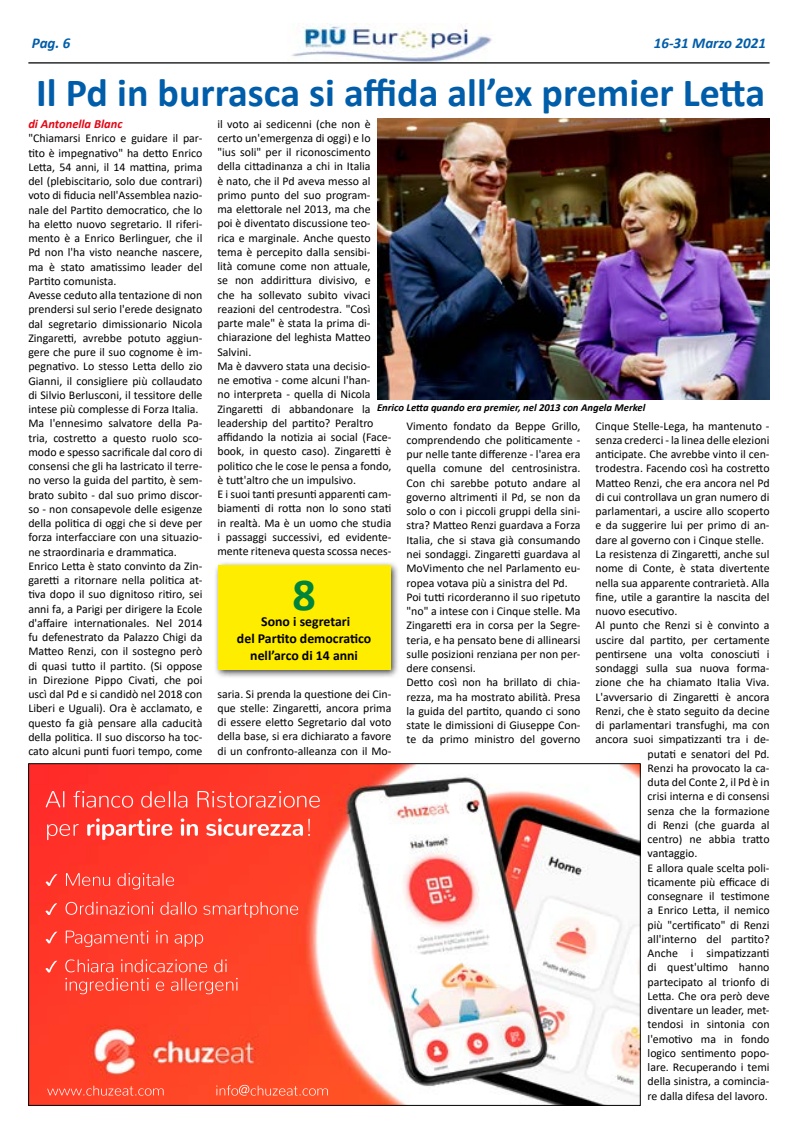
<style>
.page{position:relative;width:798px;height:1134px;background:#fff}
.page>*{position:absolute;margin:0;border:0;box-sizing:border-box;transform-origin:0 0}
.t1{font:700 46px "Calibri";color:#00843b}
.t2{font:700 40px "Calibri";color:#005da9}
.t3{font:italic 700 15px "Calibri";color:#005da9}
.t4{font:700 13.75px/16.5px "Calibri";color:#000;text-align:center}
.t5{font:italic 700 12.5px "Calibri";color:#e30613}
.t6{font:11.88px/14.2px "Calibri";color:#000}
.t7{font:italic 700 10.62px "Calibri";color:#000}
</style>
<div class="page">
<img style="left:291px;top:24px;width:201px;height:38px">
<hr style="left:28px;top:62px;width:741px;height:2px;background:#000">
<img style="left:30px;top:765px;width:608px;height:339px">
<img style="left:377px;top:119px;width:392px;height:281px">
<div style="left:214px;top:561px;width:185px;height:118px;background:#000;opacity:.75"></div>
<div style="left:218px;top:565px;width:172px;height:105px;background:#ffed00"></div>
<p class="t3" style="left:32px;top:32px;width:40px">Pag. 6</p>
<p class="t3" style="left:653px;top:32px;width:114px">16-31 Marzo 2021</p>
<h2 class="t2" style="left:36px;top:64px;width:730px">Il Pd in burrasca si affida all’ex premier Letta</h2>
<p class="t5" style="left:28px;top:115px;width:96px">di Antonella Blanc</p>
<p class="t6" style="left:28px;top:131px;width:175px">"Chiamarsi Enrico e guidare il par&shy;tito è impegnativo" ha detto Enrico Letta, 54 anni, il 14 mattina, prima del (plebiscitario, solo due contrari) voto di fiducia nell'Assemblea nazio&shy;nale del Partito democratico, che lo ha eletto nuovo segretario. Il riferi&shy;mento è a Enrico Berlinguer, che il Pd non l'ha visto neanche nascere, ma è stato amatissimo leader del Partito comunista.<br>Avesse ceduto alla tentazione di non prendersi sul serio l'erede designato dal segretario dimissionario Nicola Zingaretti, avrebbe potuto aggiun&shy;gere che pure il suo cognome è im&shy;pegnativo. Lo stesso Letta dello zio Gianni, il consigliere più collaudato di Silvio Berlusconi, il tessitore delle intese più complesse di Forza Italia.<br>Ma l'ennesimo salvatore della Pa&shy;tria, costretto a questo ruolo sco&shy;modo e spesso sacrificale dal coro di consensi che gli ha lastricato il terre&shy;no verso la guida del partito, è sem&shy;brato subito - dal suo primo discor&shy;so - non consapevole delle esigenze della politica di oggi che si deve per forza interfacciare con una situazio&shy;ne straordinaria e drammatica.<br>Enrico Letta è stato convinto da Zin&shy;garetti a ritornare nella politica at&shy;tiva dopo il suo dignitoso ritiro, sei anni fa, a Parigi per dirigere la Ecole d'affaire internationales. Nel 2014 fu defenestrato da Palazzo Chigi da Matteo Renzi, con il sostegno però di quasi tutto il partito. (Si oppose in Direzione Pippo Civati, che poi uscì dal Pd e si candidò nel 2018 con Liberi e Uguali). Ora è acclamato, e questo fa già pensare alla caducità della politica. Il suo discorso ha toc&shy;cato alcuni punti fuori tempo, come</p>
<p class="t6" style="left:217px;top:116px;width:175px">il voto ai sedicenni (che non è certo un'emergenza di oggi) e lo "ius soli" per il riconoscimento della cittadinanza a chi in Italia<br>è nato, che il Pd aveva messo al primo punto del suo program-<br>ma elettorale nel 2013, ma che<br>poi è diventato discussione teo-<br>rica e marginale. Anche questo tema è percepito dalla sensibi-<br>lità comune come non attuale,<br>se non addirittura divisivo, e<br>che ha sollevato subito vivaci reazioni del centrodestra. "Così parte male" è stata la prima di&shy;chiarazione del leghista Matteo<br>Salvini.<br>Ma è davvero stata una decisio-<br>ne emotiva - come alcuni l'han-<br>no interpreta - quella di Nicola<br>Zingaretti di abbandonare la leadership del partito? Peraltro affidando la notizia ai social (Face&shy;book, in questo caso). Zingaretti è politico che le cose le pensa a fondo, è tutt'altro che un impulsivo.<br>E i suoi tanti presunti apparenti cam&shy;biamenti di rotta non lo sono stati in realtà. Ma è un uomo che studia i passaggi successivi, ed evidente&shy;mente riteneva questa scossa neces-</p>
<p class="t7" style="left:377px;top:400px;width:270px">Enrico Letta quando era premier, nel 2013 con Angela Merkel</p>
<p class="t6" style="left:406px;top:418px;width:175px">Vimento fondato da Beppe Grillo, comprendendo che politicamente - pur nelle tante differenze - l'area era quella comune del centrosinistra.<br>Con chi sarebbe potuto andare al governo altrimenti il Pd, se non da solo o con i piccoli gruppi della sini&shy;stra? Matteo Renzi guardava a Forza Italia, che si stava già consumando nei sondaggi. Zingaretti guardava al MoVimento che nel Parlamento eu&shy;ropea votava più a sinistra del Pd.<br>Poi tutti ricorderanno il suo ripetuto "no" a intese con i Cinque stelle. Ma Zingaretti era in corsa per la Segre&shy;teria, e ha pensato bene di allinearsi sulle posizioni renziana per non per&shy;dere consensi.<br>Detto così non ha brillato di chia&shy;rezza, ma ha mostrato abilità. Presa la guida del partito, quando ci sono state le dimissioni di Giuseppe Con&shy;te da primo ministro del governo</p>
<p class="t6" style="left:595px;top:418px;width:175px">Cinque Stelle-Lega, ha mantenuto -</p>
<p class="t6" style="left:595px;top:433px;width:175px">senza crederci - la linea delle elezioni</p>
<p class="t6" style="left:595px;top:447px;width:175px">anticipate. Che avrebbe vinto il cen-</p>
<p class="t6" style="left:595px;top:461px;width:175px">trodestra. Facendo così ha costretto</p>
<p class="t6" style="left:595px;top:475px;width:175px">Matteo Renzi, che era ancora nel Pd</p>
<p class="t6" style="left:595px;top:490px;width:175px">di cui controllava un gran numero di</p>
<p class="t6" style="left:595px;top:504px;width:175px">parlamentari, a uscire allo scoperto</p>
<p class="t6" style="left:595px;top:518px;width:175px">e da suggerire lui per primo di an-</p>
<p class="t6" style="left:595px;top:532px;width:170px">dare al governo con i Cinque stelle.</p>
<p class="t6" style="left:595px;top:547px;width:175px">La resistenza di Zingaretti, anche sul</p>
<p class="t6" style="left:595px;top:561px;width:175px">nome di Conte, è stata divertente</p>
<p class="t6" style="left:595px;top:575px;width:175px">nella sua apparente contrarietà. Alla</p>
<p class="t6" style="left:595px;top:589px;width:175px">fine, utile a garantire la nascita del</p>
<p class="t6" style="left:595px;top:604px;width:83px">nuovo esecutivo.</p>
<p class="t6" style="left:595px;top:618px;width:175px">Al punto che Renzi si è convinto a</p>
<p class="t6" style="left:595px;top:632px;width:175px">uscire dal partito, per certamente</p>
<p class="t6" style="left:595px;top:646px;width:175px">pentirsene una volta conosciuti i</p>
<p class="t6" style="left:595px;top:661px;width:175px">sondaggi sulla sua nuova forma-</p>
<p class="t6" style="left:595px;top:675px;width:175px">zione che ha chiamato Italia Viva.</p>
<p class="t6" style="left:595px;top:689px;width:175px">L'avversario di Zingaretti è ancora</p>
<p class="t6" style="left:595px;top:703px;width:175px">Renzi, che è stato seguito da decine</p>
<p class="t6" style="left:595px;top:718px;width:175px">di parlamentari transfughi, ma con</p>
<p class="t6" style="left:595px;top:732px;width:175px">ancora suoi simpatizzanti tra i de-</p>
<p class="t6" style="left:647px;top:746px;width:123px">putati e senatori del Pd.</p>
<p class="t6" style="left:647px;top:760px;width:123px">Renzi ha provocato la ca-</p>
<p class="t6" style="left:647px;top:775px;width:123px">duta del Conte 2, il Pd è in</p>
<p class="t6" style="left:647px;top:789px;width:123px">crisi interna e di consensi</p>
<p class="t6" style="left:647px;top:803px;width:123px">senza che la formazione</p>
<p class="t6" style="left:647px;top:817px;width:123px">di Renzi (che guarda al</p>
<p class="t6" style="left:647px;top:832px;width:123px">centro) ne abbia tratto</p>
<p class="t6" style="left:647px;top:846px;width:51px">vantaggio.</p>
<p class="t6" style="left:647px;top:860px;width:123px">E allora quale scelta poli-</p>
<p class="t6" style="left:647px;top:874px;width:123px">ticamente più efficace di</p>
<p class="t6" style="left:647px;top:889px;width:123px">consegnare il testimone</p>
<p class="t6" style="left:647px;top:903px;width:123px">a Enrico Letta, il nemico</p>
<p class="t6" style="left:647px;top:917px;width:123px">più "certificato" di Renzi</p>
<p class="t6" style="left:647px;top:931px;width:123px">all'interno del partito?</p>
<p class="t6" style="left:647px;top:946px;width:123px">Anche i simpatizzanti</p>
<p class="t6" style="left:647px;top:960px;width:123px">di quest'ultimo hanno</p>
<p class="t6" style="left:647px;top:974px;width:123px">partecipato al trionfo di</p>
<p class="t6" style="left:647px;top:988px;width:123px">Letta. Che ora però deve</p>
<p class="t6" style="left:647px;top:1003px;width:123px">diventare un leader, met-</p>
<p class="t6" style="left:647px;top:1017px;width:123px">tendosi in sintonia con</p>
<p class="t6" style="left:647px;top:1031px;width:123px">l'emotivo ma in fondo</p>
<p class="t6" style="left:647px;top:1045px;width:123px">logico sentimento popo-</p>
<p class="t6" style="left:647px;top:1060px;width:123px">lare. Recuperando i temi</p>
<p class="t6" style="left:647px;top:1074px;width:123px">della sinistra, a comincia-</p>
<p class="t6" style="left:647px;top:1088px;width:122px">re dalla difesa del lavoro.</p>
<h1 class="t1" style="left:292px;top:562px;width:25px">8</h1>
<p class="t4" style="left:237px;top:613px;width:136px">Sono i segretari<br>del Partito democratico nell’arco di 14 anni</p>
<p class="t6" style="left:217px;top:686px;width:175px;text-align:justify">saria. Si prenda la questione dei Cin&shy;que stelle: Zingaretti, ancora prima di essere eletto Segretario dal voto della base, si era dichiarato a favore di un confronto-alleanza con il Mo-</p>
</div>
